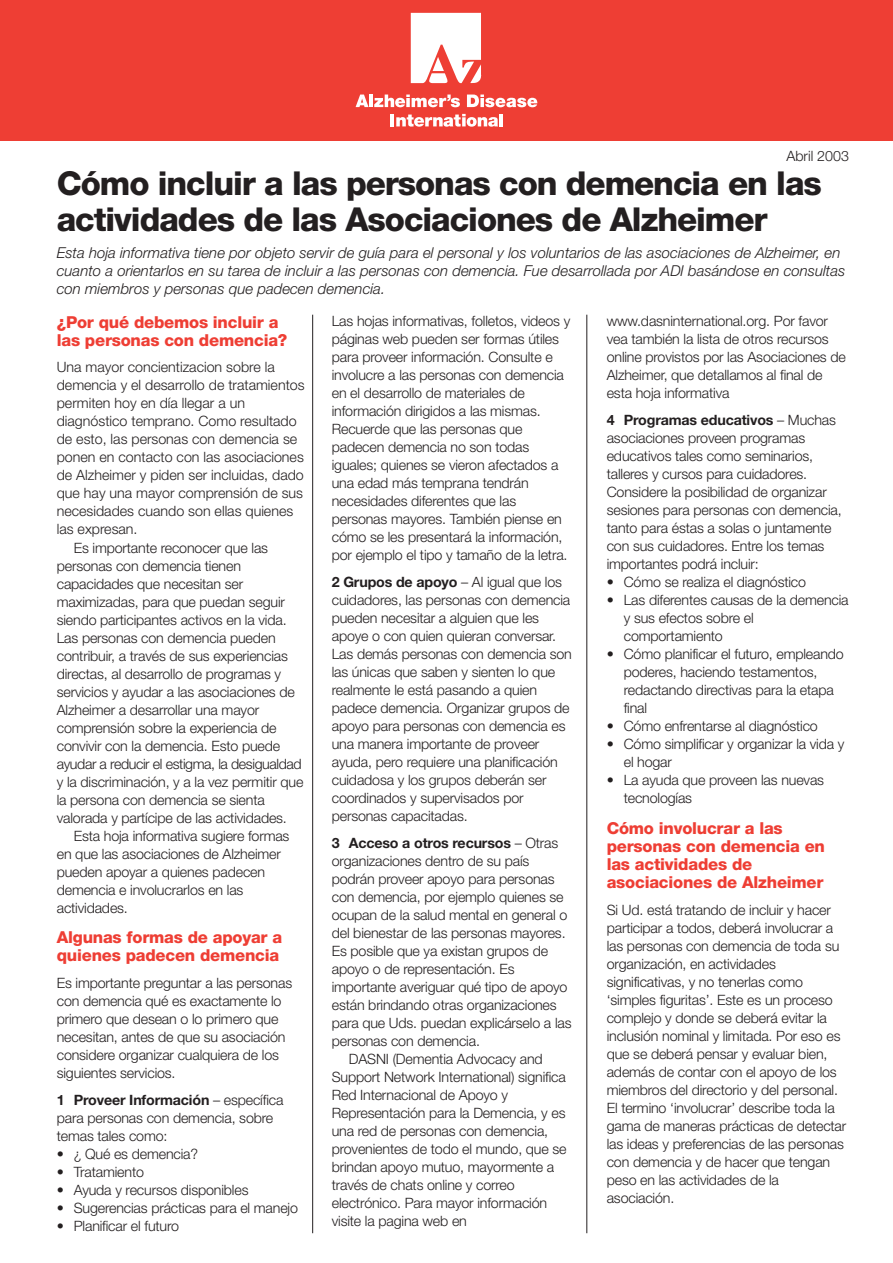
<style>
.page{position:relative;width:893px;height:1263px;background:#fff}
.page>*{position:absolute;margin:0;border:0;box-sizing:border-box;transform-origin:0 0}
.t1{font:800 33px/36px "Helvetica Neue";letter-spacing:-.03em;color:#231f20}
.t2{font:800 16.5px/18px "Helvetica Neue";letter-spacing:-.015em;color:#ee3e34}
.t3{font:italic 300 15px/18px "Helvetica Neue";color:#231f20}
.t4{font:300 14.25px/18px "Helvetica Neue";letter-spacing:-.01em;color:#231f20}
.t5{font:300 14.25px "Helvetica Neue";letter-spacing:-.03em;color:#231f20}
.t6{font:700 14.25px "Helvetica Neue";letter-spacing:-.01em;color:#231f20}
.s1{font-weight:700}
.s2{font-weight:300}
</style>
<div class="page">
<hr style="left:312px;top:315px;width:1px;height:918px;background:#231f20">
<hr style="left:587px;top:315px;width:1px;height:918px;background:#231f20">
<div style="left:0;top:0;width:893px;height:140px;background:#ee3e34"></div>
<svg style="left:356px;top:95px;width:104px;height:12px"></svg>
<svg style="left:467px;top:95px;width:70px;height:12px"></svg>
<hr style="left:390px;top:114px;width:4px;height:12px;background:#fff">
<svg style="left:396px;top:114px;width:107px;height:13px"></svg>
<svg style="left:411px;top:13px;width:70px;height:70px;background:#fce4e2"></svg>
<p class="t4" style="left:786px;top:148px;width:64px">Abril 2003</p>
<h1 class="t1" style="left:57px;top:168px;width:767px">Cómo incluir a las personas con demencia en las actividades de las Asociaciones de Alzheimer</h1>
<p class="t3" style="left:57px;top:245px;width:790px">Esta hoja informativa tiene por objeto servir de guía para el personal y los voluntarios de las asociaciones de Alzheimer, en cuanto a orientarlos en su tarea de incluir a las personas con demencia. Fue desarrollada por ADI basándose en consultas con miembros y personas que padecen demencia.</p>
<p class="t2" style="left:57px;top:314px;width:232px">¿Por qué debemos incluir a las personas con demencia?</p>
<p class="t4" style="left:57px;top:360px;width:220px">Una mayor concientizacion sobre la</p>
<p class="t4" style="left:57px;top:378px;width:249px">demencia y el desarrollo de tratamientos</p>
<p class="t4" style="left:57px;top:396px;width:190px">permiten hoy en día llegar a un</p>
<p class="t4" style="left:57px;top:414px;width:241px">diagnóstico temprano. Como resultado</p>
<p class="t4" style="left:57px;top:432px;width:242px">de esto, las personas con demencia se</p>
<p class="t4" style="left:57px;top:450px;width:249px">ponen en contacto con las asociaciones</p>
<p class="t4" style="left:57px;top:468px;width:249px">de Alzheimer y piden ser incluidas, dado</p>
<p class="t4" style="left:57px;top:486px;width:248px">que hay una mayor comprensión de sus</p>
<p class="t4" style="left:57px;top:504px;width:238px">necesidades cuando son ellas quienes</p>
<p class="t4" style="left:57px;top:522px;width:82px">las expresan.</p>
<p class="t4" style="left:74px;top:540px;width:196px">Es importante reconocer que las</p>
<p class="t4" style="left:57px;top:558px;width:186px">personas con demencia tienen</p>
<p class="t4" style="left:57px;top:576px;width:188px">capacidades que necesitan ser</p>
<p class="t4" style="left:57px;top:594px;width:230px">maximizadas, para que puedan seguir</p>
<p class="t4" style="left:57px;top:612px;width:231px">siendo participantes activos en la vida.</p>
<p class="t4" style="left:57px;top:630px;width:220px">Las personas con demencia pueden</p>
<p class="t4" style="left:57px;top:648px;width:233px">contribuir, a través de sus experiencias</p>
<p class="t4" style="left:57px;top:666px;width:226px">directas, al desarrollo de programas y</p>
<p class="t4" style="left:57px;top:684px;width:240px">servicios y ayudar a las asociaciones de</p>
<p class="t4" style="left:57px;top:702px;width:204px">Alzheimer a desarrollar una mayor</p>
<p class="t4" style="left:57px;top:720px;width:221px">comprensión sobre la experiencia de</p>
<p class="t4" style="left:57px;top:738px;width:225px">convivir con la demencia. Esto puede</p>
<p class="t5" style="left:57px;top:758px;width:246px">ayudar a reducir el estigma, la desigualdad</p>
<p class="t4" style="left:57px;top:774px;width:248px">y la discriminación, y a la vez permitir que</p>
<p class="t4" style="left:57px;top:792px;width:210px">la persona con demencia se sienta</p>
<p class="t4" style="left:57px;top:810px;width:232px">valorada y partícipe de las actividades.</p>
<p class="t4" style="left:74px;top:828px;width:217px">Esta hoja informativa sugiere formas</p>
<p class="t4" style="left:57px;top:846px;width:226px">en que las asociaciones de Alzheimer</p>
<p class="t4" style="left:57px;top:864px;width:210px">pueden apoyar a quienes padecen</p>
<p class="t4" style="left:57px;top:882px;width:188px">demencia e involucrarlos en las</p>
<p class="t4" style="left:57px;top:900px;width:73px">actividades.</p>
<p class="t2" style="left:57px;top:930px;width:227px">Algunas formas de apoyar a quienes padecen demencia</p>
<p class="t4" style="left:57px;top:975px;width:237px">Es importante preguntar a las personas con demencia qué es exactamente lo primero que desean o lo primero que necesitan, antes de que su asociación considere organizar cualquiera de los siguientes servicios.</p>
<p class="t4" style="left:57px;top:1092px;width:228px"><span class="s1">1 Proveer Información</span> – específica para personas con demencia, sobre temas tales como:</p>
<p class="t4" style="left:57px;top:1146px;width:143px">• ¿ Qué es demencia?</p>
<p class="t4" style="left:57px;top:1164px;width:89px">• Tratamiento</p>
<p class="t4" style="left:57px;top:1182px;width:193px">• Ayuda y recursos disponibles</p>
<p class="t4" style="left:57px;top:1200px;width:243px">• Sugerencias prácticas para el manejo</p>
<p class="t4" style="left:57px;top:1218px;width:124px">• Planificar el futuro</p>
<p class="t4" style="left:332px;top:314px;width:240px">Las hojas informativas, folletos, videos y páginas web pueden ser formas útiles para proveer información. Consulte e involucre a las personas con demencia en el desarrollo de materiales de información dirigidos a las mismas.<br>Recuerde que las personas que padecen demencia no son todas iguales; quienes se vieron afectados a una edad más temprana tendrán necesidades diferentes que las personas mayores. También piense en cómo se les presentará la información, por ejemplo el tipo y tamaño de la letra.</p>
<p class="t4" style="left:332px;top:575px;width:242px"><span class="s1">2 Grupos de apoyo</span> – Al igual que los cuidadores, las personas con demencia pueden necesitar a alguien que les apoye o con quien quieran conversar.<br>Las demás personas con demencia son las únicas que saben y sienten lo que realmente le está pasando a quien padece demencia. Organizar grupos de apoyo para personas con demencia es una manera importante de proveer ayuda, pero requiere una planificación cuidadosa y los grupos deberán ser coordinados y supervisados por personas capacitadas.</p>
<p class="t6" style="left:332px;top:838px;width:228px">3 Acceso a otros recursos <span class="s2">– Otras</span></p>
<p class="t4" style="left:332px;top:854px;width:199px">organizaciones dentro de su país</p>
<p class="t4" style="left:332px;top:872px;width:224px">podrán proveer apoyo para personas</p>
<p class="t4" style="left:332px;top:890px;width:233px">con demencia, por ejemplo quienes se</p>
<p class="t4" style="left:332px;top:908px;width:237px">ocupan de la salud mental en general o</p>
<p class="t4" style="left:332px;top:926px;width:235px">del bienestar de las personas mayores.</p>
<p class="t4" style="left:332px;top:944px;width:218px">Es posible que ya existan grupos de</p>
<p class="t4" style="left:332px;top:962px;width:184px">apoyo o de representación. Es</p>
<p class="t4" style="left:332px;top:980px;width:237px">importante averiguar qué tipo de apoyo</p>
<p class="t4" style="left:332px;top:998px;width:226px">están brindando otras organizaciones</p>
<p class="t4" style="left:332px;top:1016px;width:241px">para que Uds. puedan explicárselo a las</p>
<p class="t4" style="left:332px;top:1034px;width:150px">personas con demencia.</p>
<p class="t4" style="left:349px;top:1052px;width:196px">DASNI (Dementia Advocacy and</p>
<p class="t4" style="left:332px;top:1070px;width:236px">Support Network International) significa</p>
<p class="t4" style="left:332px;top:1088px;width:178px">Red Internacional de Apoyo y</p>
<p class="t4" style="left:332px;top:1106px;width:235px">Representación para la Demencia, y es</p>
<p class="t4" style="left:332px;top:1124px;width:218px">una red de personas con demencia,</p>
<p class="t4" style="left:332px;top:1142px;width:236px">provenientes de todo el mundo, que se</p>
<p class="t4" style="left:332px;top:1160px;width:224px">brindan apoyo mutuo, mayormente a</p>
<p class="t4" style="left:332px;top:1178px;width:184px">través de chats online y correo</p>
<p class="t4" style="left:332px;top:1196px;width:217px">electrónico. Para mayor información</p>
<p class="t4" style="left:332px;top:1214px;width:137px">visite la pagina web en</p>
<p class="t4" style="left:607px;top:314px;width:241px">www.dasninternational.org. Por favor vea también la lista de otros recursos online provistos por las Asociaciones de Alzheimer, que detallamos al final de esta hoja informativa</p>
<p class="t4" style="left:607px;top:413px;width:236px"><span class="s1">4 Programas educativos</span> – Muchas asociaciones proveen programas educativos tales como seminarios, talleres y cursos para cuidadores.<br>Considere la posibilidad de organizar sesiones para personas con demencia, tanto para éstas a solas o juntamente con sus cuidadores. Entre los temas importantes podrá incluir:</p>
<p class="t4" style="left:607px;top:575px;width:201px">• Cómo se realiza el diagnóstico</p>
<p class="t4" style="left:624px;top:593px;width:226px;text-indent:-17px">• Las diferentes causas de la demencia y sus efectos sobre el comportamiento</p>
<p class="t4" style="left:624px;top:647px;width:222px;text-indent:-17px">• Cómo planificar el futuro, empleando poderes, haciendo testamentos, redactando directivas para la etapa final</p>
<p class="t4" style="left:607px;top:719px;width:213px">• Cómo enfrentarse al diagnóstico</p>
<p class="t4" style="left:624px;top:737px;width:222px;text-indent:-17px">• Cómo simplificar y organizar la vida y el hogar</p>
<p class="t4" style="left:624px;top:773px;width:202px;text-indent:-17px">• La ayuda que proveen las nuevas tecnologías</p>
<p class="t2" style="left:607px;top:821px;width:220px">Cómo involucrar a las personas con demencia en las actividades de asociaciones de Alzheimer</p>
<p class="t4" style="left:607px;top:902px;width:241px">Si Ud. está tratando de incluir y hacer participar a todos, deberá involucrar a las personas con demencia de toda su organización, en actividades significativas, y no tenerlas como ‘simples figuritas’. Este es un proceso complejo y donde se deberá evitar la inclusión nominal y limitada. Por eso es que se deberá pensar y evaluar bien, además de contar con el apoyo de los miembros del directorio y del personal.<br>El termino ‘involucrar’ describe toda la gama de maneras prácticas de detectar las ideas y preferencias de las personas con demencia y de hacer que tengan peso en las actividades de la asociación.</p>
</div>
